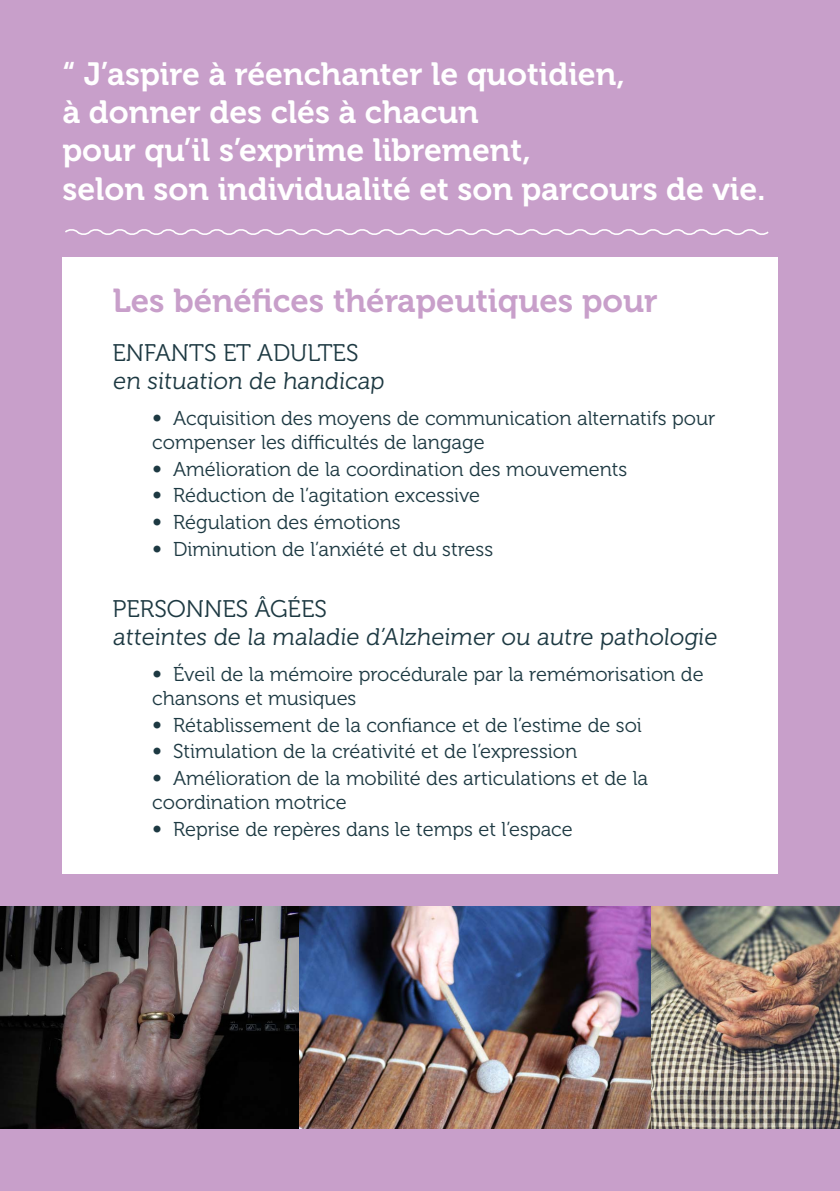
<style>
.page{position:relative;width:840px;height:1191px;background:#fff}
.page>*{position:absolute;margin:0;border:0;box-sizing:border-box;transform-origin:0 0}
.t1{font:33px "Museo 700";color:#c89fca}
.t2{font:32px/38.4px "Museo 700";color:#fff}
.t3{font:24px/28.8px "Museo 300";color:#1d3942}
.t4{font:20px/26.8px "Museo 300";color:#1d3942}
</style>
<div class="page">
<div style="left:0;top:0;width:839px;height:1191px;background:#c89fca"></div>
<div style="left:62px;top:257px;width:715px;height:617px;background:#fff"></div>
<img style="left:0;top:907px;width:839px;height:221px">
<svg style="left:65px;top:229px;width:704px;height:6px"></svg>
<h2 class="t2" style="left:62px;top:55px;width:704px">“ J’aspire à réenchanter le quotidien,<br>à donner des clés à chacun<br>pour qu’il s’exprime librement,<br>selon son individualité et son parcours de vie.</h2>
<h1 class="t1" style="left:112px;top:282px;width:546px">Les bénéfices thérapeutiques pour</h1>
<p class="t3" style="left:112px;top:338px;width:275px;text-indent:233px">s en situation de handicap</p>
<p class="t4" style="left:152px;top:406px;width:564px;line-height:24px">∞ Acquisition des moyens de communication alternatifs pour compenser les difficultés de langage</p>
<p class="t4" style="left:152px;top:456px;width:476px">∞ Amélioration de la coordination des mouvements ∞ Réduction de l’agitation excessive<br>∞ Régulation des émotions<br>∞ Diminution de l’anxiété et du stress</p>
<p class="t3" style="left:112px;top:594px;width:608px">personnes âgées<br>atteintes de la maladie d’Alzheimer ou autre pathologie</p>
<p class="t4" style="left:152px;top:662px;width:552px;line-height:24px">∞ Éveil de la mémoire procédurale par la remémorisation de chansons et musiques</p>
<p class="t4" style="left:152px;top:711px;width:497px">∞ Rétablissement de la confiance et de l’estime de soi ∞ Stimulation de la créativité et de l’expression<br>∞ Amélioration de la mobilité des articulations et de la</p>
<p class="t4" style="left:152px;top:789px;width:422px">coordination motrice<br>∞ Reprise de repères dans le temps et l’espace</p>
<p class="t3" style="left:112px;top:338px;width:161px">enfants et adulte</p>
</div>
